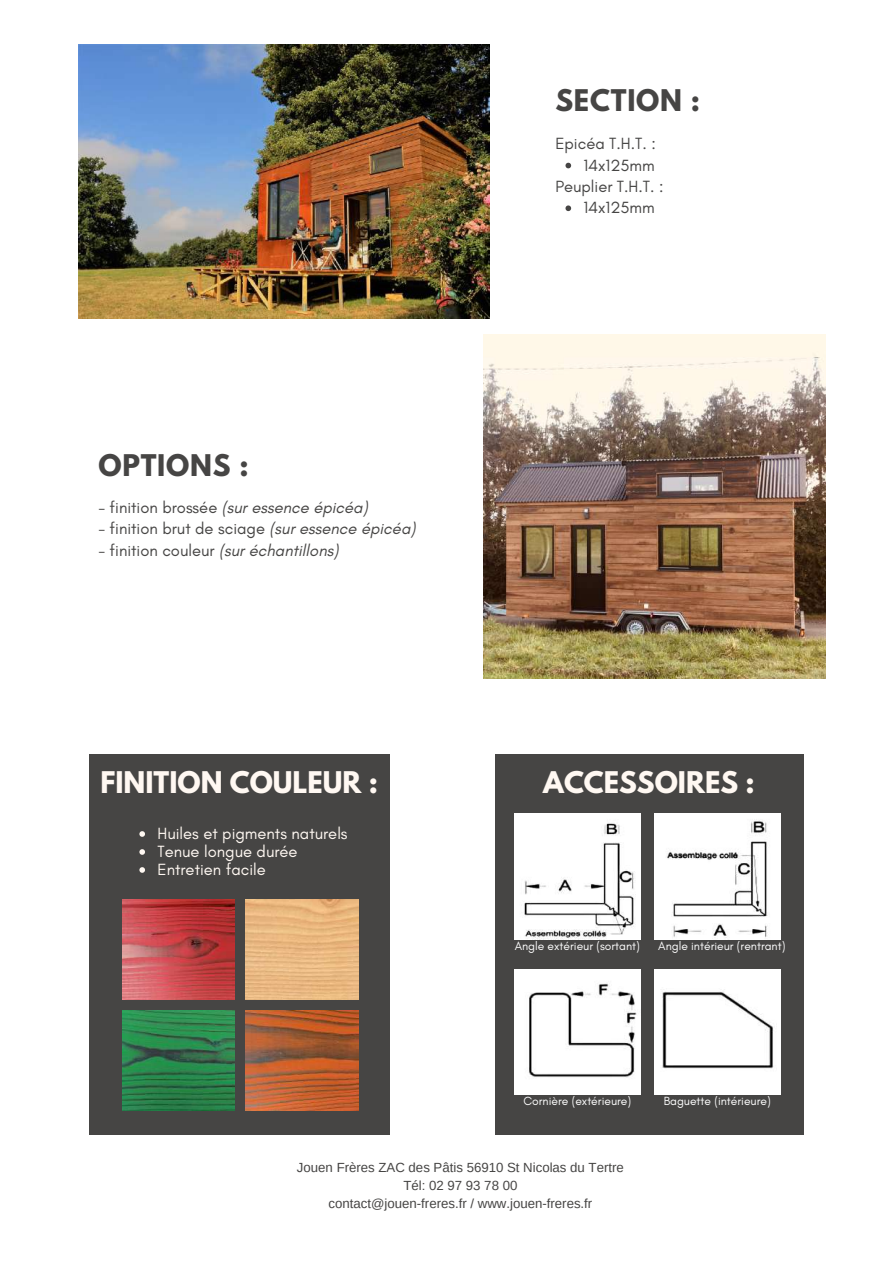
<style>
.page{position:relative;width:893px;height:1264px;background:#fff}
.page>*{position:absolute;margin:0;border:0;box-sizing:border-box;transform-origin:0 0}
.t1{font:700 26.4px "League Spartan";color:#fff8f2}
.t2{font:700 26.4px "League Spartan";letter-spacing:.03em;color:#464544}
.t3{font:16.5px "Glacial Indifference";color:#464544}
.t4{font:italic 16.5px "Glacial Indifference";color:#464544}
.t5{font:16.5px/18px "Glacial Indifference";color:#fff8f2}
.t6{font:13.2px/18px "Arimo";color:#464544;text-align:center}
.t7{font:12px "Glacial Indifference";color:#fff}
.s1{font-style:normal}
.s2{font-style:italic}
</style>
<div class="page">
<img style="left:483px;top:334px;width:342px;height:344px">
<img style="left:79px;top:45px;width:410px;height:273px">
<div style="left:494px;top:754px;width:309px;height:380px;background:#464544"></div>
<div style="left:89px;top:754px;width:300px;height:380px;background:#464544"></div>
<img style="left:122px;top:899px;width:112px;height:100px">
<img style="left:246px;top:899px;width:112px;height:100px">
<img style="left:122px;top:1010px;width:112px;height:100px">
<img style="left:246px;top:1010px;width:112px;height:100px">
<svg style="left:139px;top:831px;width:6px;height:5px"></svg>
<svg style="left:139px;top:849px;width:6px;height:5px"></svg>
<svg style="left:139px;top:867px;width:6px;height:5px"></svg>
<img style="left:514px;top:813px;width:126px;height:126px">
<img style="left:654px;top:813px;width:126px;height:126px">
<img style="left:514px;top:969px;width:126px;height:125px">
<img style="left:654px;top:969px;width:126px;height:125px">
<svg style="left:565px;top:163px;width:6px;height:5px"></svg>
<svg style="left:565px;top:205px;width:6px;height:6px"></svg>
<h1 class="t2" style="left:555px;top:87px;width:146px">SECTION :</h1>
<h1 class="t2" style="left:98px;top:452px;width:152px">OPTIONS :</h1>
<p class="t4" style="left:98px;top:497px;width:271px"><span class="s1">- finition brossée</span> (sur essence épicéa)</p>
<p class="t3" style="left:98px;top:518px;width:318px">- finition brut de sciage <span class="s2">(sur essence épicéa)</span></p>
<p class="t4" style="left:98px;top:540px;width:241px"><span class="s1">- finition couleur</span> (sur échantillons)</p>
<h1 class="t1" style="left:100px;top:768px;width:279px">FINITION COULEUR :</h1>
<p class="t5" style="left:157px;top:824px;width:191px">Huiles et pigments naturels<br>Tenue longue durée<br>Entretien facile</p>
<p class="t3" style="left:555px;top:133px;width:102px">Epicéa T.H.T. :</p>
<p class="t3" style="left:555px;top:176px;width:110px">Peuplier T.H.T. :</p>
<p class="t3" style="left:583px;top:155px;width:73px">14x125mm</p>
<p class="t3" style="left:583px;top:198px;width:73px">14x125mm</p>
<h1 class="t1" style="left:543px;top:768px;width:213px">ACCESSOIRES :</h1>
<p class="t7" style="left:514px;top:938px;width:127px">Angle extérieur (sortant)</p>
<p class="t7" style="left:658px;top:938px;width:129px">Angle intérieur (rentrant)</p>
<p class="t7" style="left:523px;top:1093px;width:109px">Cornière (extérieure)</p>
<p class="t7" style="left:663px;top:1093px;width:109px">Baguette (intérieure)</p>
<p class="t6" style="left:297px;top:1158px;width:328px">Jouen Frères ZAC des Pâtis 56910 St Nicolas du Tertre<br>Tél: 02 97 93 78 00<br>contact@jouen-freres.fr / www.jouen-freres.fr</p>
</div>
